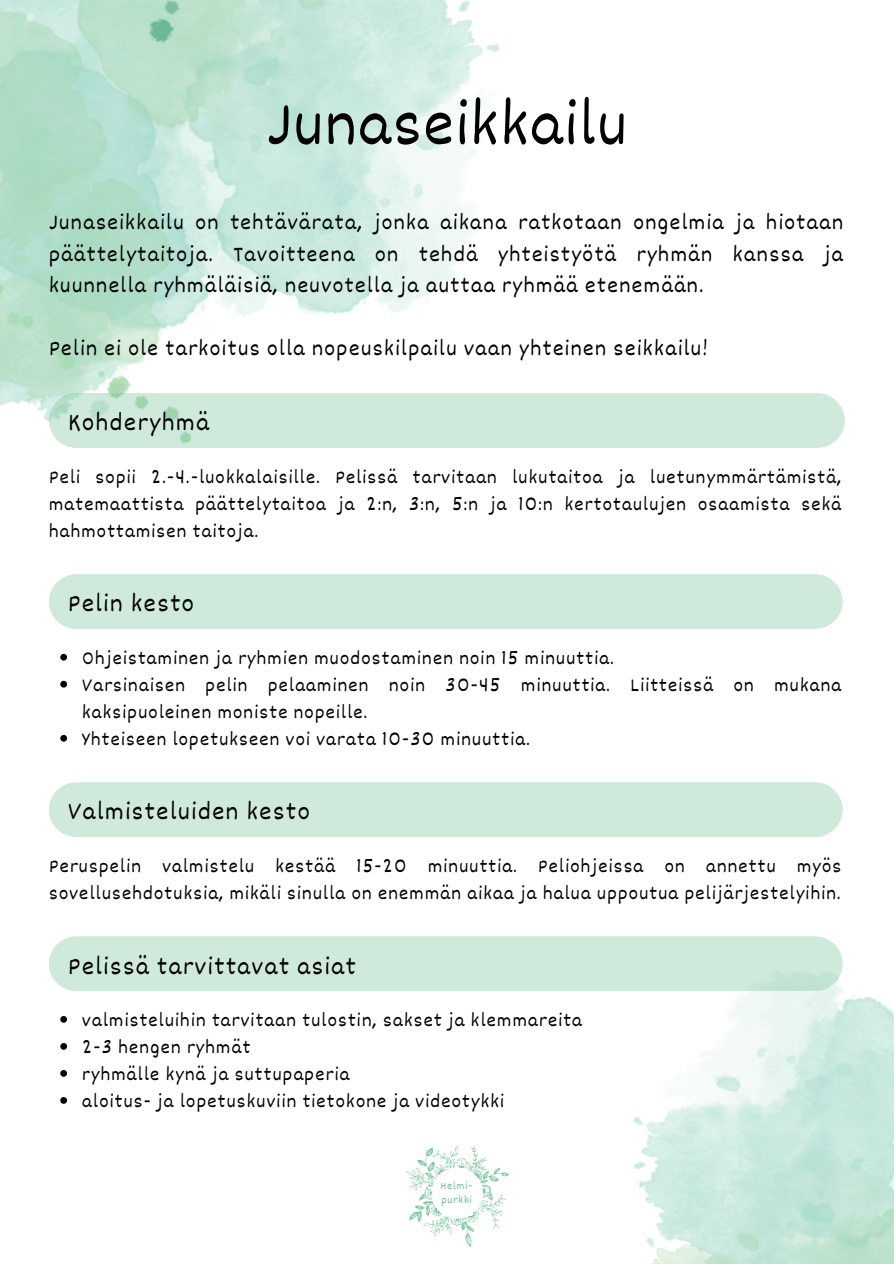
<style>
.page{position:relative;width:894px;height:1264px;background:#fff}
.page>*{position:absolute;margin:0;border:0;box-sizing:border-box;transform-origin:0 0}
.t1{font:64.5px "Dekko";letter-spacing:.03em;color:#000}
.t2{font:25.5px "Dekko";letter-spacing:.065em;color:#000}
.t3{font:22.5px/31.5px "Dekko";letter-spacing:.065em;color:#000;text-align:justify}
.t4{font:19.5px/27px "Dekko";letter-spacing:.065em;color:#000}
.t5{font:11.1px/13.8px "Dekko";letter-spacing:.07em;color:#6ebf93}
</style>
<div class="page">
<img style="left:0;top:0;width:638px;height:448px">
<img style="left:577px;top:960px;width:316px;height:303px">
<svg style="left:401px;top:1145px;width:108px;height:101px"></svg>
<div style="left:49px;top:393px;width:795px;height:54px;background:#cfe9db"></div>
<div style="left:49px;top:574px;width:793px;height:54px;background:#cfe9db"></div>
<div style="left:49px;top:782px;width:793px;height:54px;background:#cfe9db"></div>
<div style="left:49px;top:936px;width:793px;height:54px;background:#cfe9db"></div>
<svg style="left:60px;top:654px;width:7px;height:6px"></svg>
<svg style="left:60px;top:681px;width:7px;height:6px"></svg>
<svg style="left:60px;top:735px;width:7px;height:6px"></svg>
<svg style="left:60px;top:1016px;width:7px;height:6px"></svg>
<svg style="left:60px;top:1043px;width:7px;height:6px"></svg>
<svg style="left:60px;top:1070px;width:7px;height:6px"></svg>
<svg style="left:60px;top:1097px;width:7px;height:6px"></svg>
<p class="t1" style="left:266px;top:84px;width:361px">Junaseikkailu</p>
<h1 class="t3" style="left:49px;top:206px;width:795px">Junaseikkailu on tehtävärata, jonka aikana ratkotaan ongelmia ja hiotaan päättelytaitoja. Tavoitteena on tehdä yhteistyötä ryhmän kanssa ja kuunnella ryhmäläisiä, neuvotella ja auttaa ryhmää etenemään.</h1>
<h3 class="t3" style="left:49px;top:332px;width:660px">Pelin ei ole tarkoitus olla nopeuskilpailu vaan yhteinen seikkailu!</h3>
<h2 class="t2" style="left:68px;top:406px;width:142px">Kohderyhmä</h2>
<h3 class="t4" style="left:49px;top:462px;width:793px;text-align:justify">Peli sopii 2.-4.-luokkalaisille. Pelissä tarvitaan lukutaitoa ja luetunymmärtämistä, matemaattista päättelytaitoa ja 2:n, 3:n, 5:n ja 10:n kertotaulujen osaamista sekä hahmottamisen taitoja.</h3>
<p class="t2" style="left:68px;top:587px;width:127px">Pelin kesto</p>
<p class="t4" style="left:82px;top:643px;width:533px">Ohjeistaminen ja ryhmien muodostaminen noin 15 minuuttia.</p>
<p class="t4" style="left:82px;top:670px;width:760px">Varsinaisen pelin pelaaminen noin 30-45 minuuttia. Liitteissä on mukana kaksipuoleinen moniste nopeille.</p>
<h2 class="t4" style="left:82px;top:724px;width:449px">Yhteiseen lopetukseen voi varata 10-30 minuuttia.</h2>
<h2 class="t2" style="left:68px;top:795px;width:243px">Valmisteluiden kesto</h2>
<p class="t4" style="left:49px;top:851px;width:793px">Peruspelin valmistelu kestää 15-20 minuuttia. Peliohjeissa on annettu myös sovellusehdotuksia, mikäli sinulla on enemmän aikaa ja halua uppoutua pelijärjestelyihin.</p>
<p class="t2" style="left:68px;top:949px;width:289px">Pelissä tarvittavat asiat</p>
<p class="t4" style="left:82px;top:1005px;width:501px">valmisteluihin tarvitaan tulostin, sakset ja klemmareita</p>
<h2 class="t4" style="left:82px;top:1032px;width:170px">2-3 hengen ryhmät</h2>
<p class="t4" style="left:82px;top:1059px;width:269px">ryhmälle kynä ja suttupaperia</p>
<p class="t4" style="left:82px;top:1086px;width:423px">aloitus- ja lopetuskuviin tietokone ja videotykki</p>
<p class="t5" style="left:440px;top:1178px;width:33px">Helmi&shy;purkki</p>
</div>
